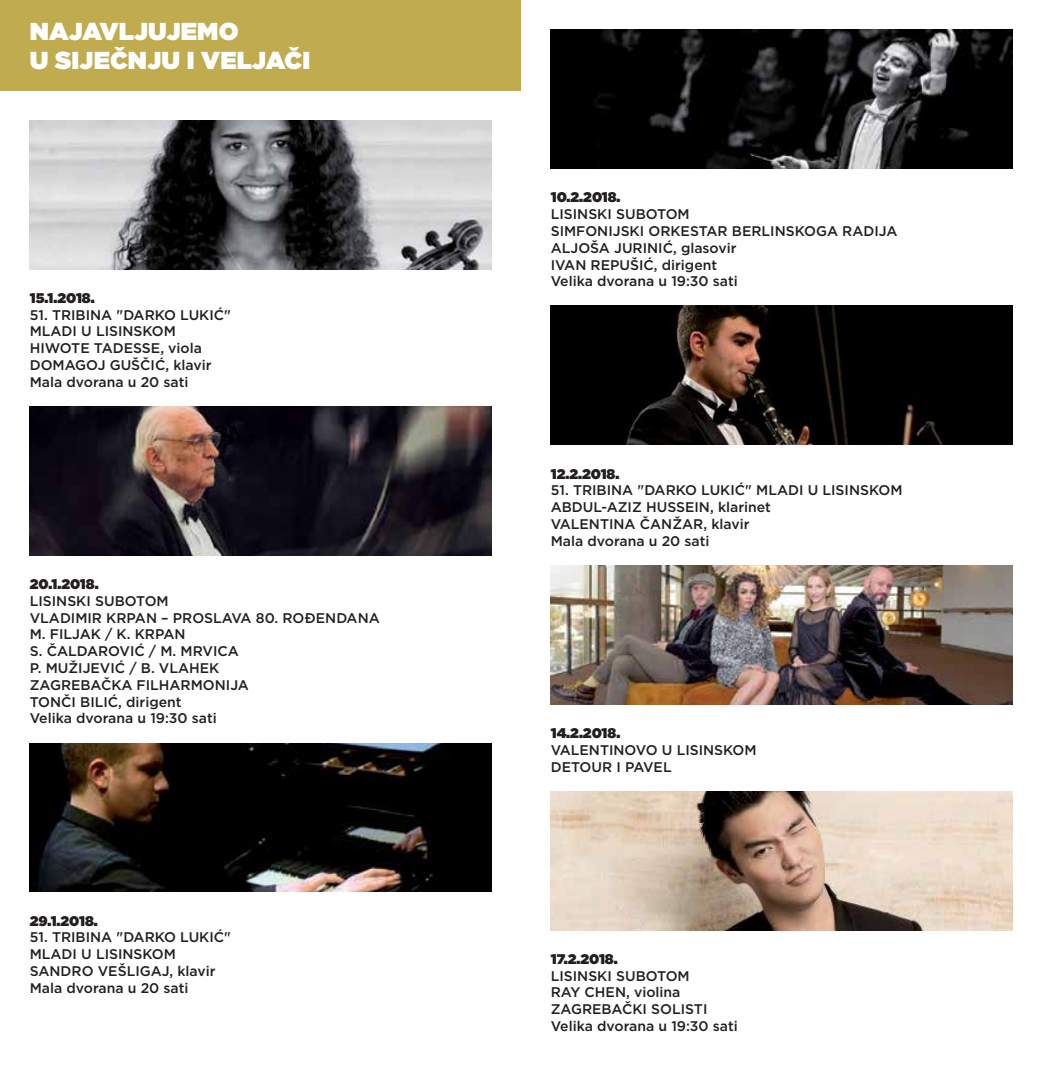
<style>
.page{position:relative;width:1042px;height:1067px;background:#fff}
.page>*{position:absolute;margin:0;border:0;box-sizing:border-box;transform-origin:0 0}
.t1{font:900 24.5px/29.4px "Gotham";letter-spacing:.01em;color:#fff}
.t2{font:500 14px/16.8px "Gotham";color:#231f20}
.t3{font:900 14px "Gotham";color:#231f20}
</style>
<div class="page">
<div style="left:0;top:0;width:521px;height:90px;background:#c0ab4e"></div>
<img style="left:30px;top:120px;width:461px;height:149px">
<img style="left:30px;top:406px;width:461px;height:149px">
<img style="left:30px;top:743px;width:461px;height:149px">
<img style="left:551px;top:30px;width:461px;height:139px">
<img style="left:551px;top:306px;width:461px;height:139px">
<img style="left:551px;top:565px;width:461px;height:139px">
<img style="left:551px;top:791px;width:461px;height:139px">
<h1 class="t1" style="left:30px;top:16px;width:282px">NAJAVLJUJEMO<br>U SIJEČNJU I VELJAČI</h1>
<p class="t3" style="left:30px;top:288px;width:66px">15.1.2018.</p>
<p class="t2" style="left:30px;top:306px;width:203px">51. TRIBINA "DARKO LUKIĆ"<br>MLADI U LISINSKOM<br>HIWOTE TADESSE, viola<br>DOMAGOJ GUŠČIĆ, klavir<br>Mala dvorana u 20 sati</p>
<p class="t3" style="left:30px;top:574px;width:70px">20.1.2018.</p>
<p class="t2" style="left:30px;top:592px;width:351px">LISINSKI SUBOTOM<br>VLADIMIR KRPAN – PROSLAVA 80. ROĐENDANA<br>M. FILJAK / K. KRPAN<br>S. ČALDAROVIĆ / M. MRVICA<br>P. MUŽIJEVIĆ / B. VLAHEK<br>ZAGREBAČKA FILHARMONIJA<br>TONČI BILIĆ, dirigent<br>Velika dvorana u 19:30 sati</p>
<p class="t3" style="left:30px;top:910px;width:70px">29.1.2018.</p>
<p class="t2" style="left:30px;top:928px;width:203px">51. TRIBINA "DARKO LUKIĆ"<br>MLADI U LISINSKOM<br>SANDRO VEŠLIGAJ, klavir<br>Mala dvorana u 20 sati</p>
<p class="t3" style="left:551px;top:187px;width:71px">10.2.2018.</p>
<p class="t2" style="left:551px;top:206px;width:348px">LISINSKI SUBOTOM<br>SIMFONIJSKI ORKESTAR BERLINSKOGA RADIJA<br>ALJOŠA JURINIĆ, glasovir<br>IVAN REPUŠIĆ, dirigent<br>Velika dvorana u 19:30 sati</p>
<p class="t3" style="left:551px;top:463px;width:70px">12.2.2018.</p>
<p class="t2" style="left:551px;top:482px;width:353px">51. TRIBINA "DARKO LUKIĆ" MLADI U LISINSKOM<br>ABDUL-AZIZ HUSSEIN, klarinet<br>VALENTINA ČANŽAR, klavir<br>Mala dvorana u 20 sati</p>
<p class="t3" style="left:551px;top:723px;width:71px">14.2.2018.</p>
<p class="t2" style="left:551px;top:741px;width:207px">VALENTINOVO U LISINSKOM<br>DETOUR I PAVEL</p>
<p class="t3" style="left:551px;top:948px;width:68px">17.2.2018.</p>
<p class="t2" style="left:551px;top:967px;width:189px">LISINSKI SUBOTOM<br>RAY CHEN, violina<br>ZAGREBAČKI SOLISTI<br>Velika dvorana u 19:30 sati</p>
</div>
